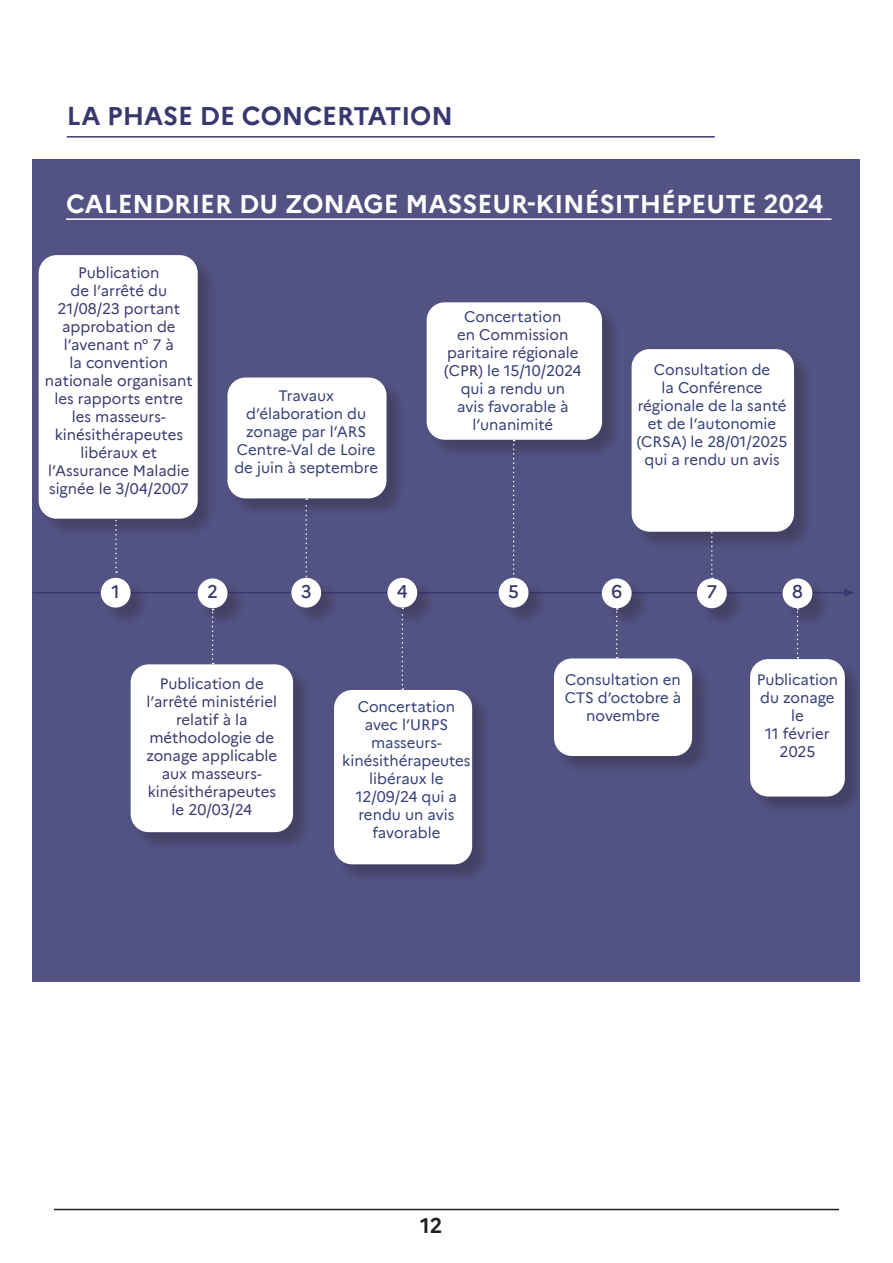
<style>
.page{position:relative;width:893px;height:1263px;background:#fff}
.page>*{position:absolute;margin:0;border:0;box-sizing:border-box;transform-origin:0 0}
.t1{font:700 25.5px "Marianne";color:#fff}
.t2{font:700 25.5px "Marianne";color:#383870}
.t3{font:700 21px "Marianne";color:#231f20}
.t4{font:500 18px "Marianne";color:#383870}
.t5{font:15px/18px "Marianne";color:#323e77;text-align:center}
.t6{font:15px/18px "Marianne";color:#383870;text-align:center}
.s1{color:#383870}
</style>
<div class="page">
<hr style="left:54px;top:1209px;width:785px;height:1px;background:#231f20">
<div style="left:33px;top:159px;width:827px;height:823px;background:#525283"></div>
<hr style="left:67px;top:136px;width:648px;height:2px;background:#383870">
<div style="left:634px;top:351px;width:179px;height:200px;background:#231f20;opacity:.3"></div>
<div style="left:632px;top:349px;width:162px;height:183px;background:#fff;border-radius:18px"></div>
<div style="left:429px;top:305px;width:192px;height:153px;background:#231f20;opacity:.3"></div>
<div style="left:427px;top:302px;width:175px;height:138px;background:#fff;border-radius:18px"></div>
<div style="left:336px;top:692px;width:155px;height:191px;background:#231f20;opacity:.3"></div>
<div style="left:334px;top:690px;width:138px;height:174px;background:#fff;border-radius:18px"></div>
<div style="left:230px;top:380px;width:175px;height:137px;background:#231f20;opacity:.3"></div>
<div style="left:227px;top:377px;width:159px;height:121px;background:#fff;border-radius:18px"></div>
<div style="left:133px;top:667px;width:179px;height:184px;background:#231f20;opacity:.3"></div>
<div style="left:131px;top:664px;width:162px;height:168px;background:#fff;border-radius:18px"></div>
<div style="left:41px;top:257px;width:175px;height:281px;background:#231f20;opacity:.3"></div>
<div style="left:39px;top:255px;width:159px;height:264px;background:#fff;border-radius:18px"></div>
<hr style="left:33px;top:592px;width:813px;height:1px;background:#383870">
<svg style="left:844px;top:589px;width:10px;height:7px"></svg>
<div style="left:104px;top:580px;width:45px;height:46px;background:#231f20;opacity:.3"></div>
<div style="left:101px;top:578px;width:30px;height:30px;background:#fff;border-radius:50%"></div>
<div style="left:200px;top:581px;width:46px;height:45px;background:#231f20;opacity:.3"></div>
<div style="left:198px;top:578px;width:29px;height:30px;background:#fff;border-radius:50%"></div>
<div style="left:294px;top:580px;width:45px;height:46px;background:#231f20;opacity:.3"></div>
<div style="left:291px;top:578px;width:30px;height:30px;background:#fff;border-radius:50%"></div>
<div style="left:390px;top:580px;width:46px;height:46px;background:#231f20;opacity:.3"></div>
<div style="left:387px;top:578px;width:30px;height:30px;background:#fff;border-radius:50%"></div>
<div style="left:700px;top:581px;width:45px;height:45px;background:#231f20;opacity:.3"></div>
<div style="left:697px;top:578px;width:30px;height:30px;background:#fff;border-radius:50%"></div>
<svg style="left:115px;top:518px;width:2px;height:55px"></svg>
<svg style="left:212px;top:609px;width:2px;height:55px"></svg>
<svg style="left:513px;top:440px;width:2px;height:138px"></svg>
<svg style="left:305px;top:498px;width:2px;height:80px"></svg>
<svg style="left:402px;top:608px;width:1px;height:82px"></svg>
<div style="left:501px;top:580px;width:46px;height:46px;background:#231f20;opacity:.3"></div>
<div style="left:499px;top:578px;width:29px;height:30px;background:#fff;border-radius:50%"></div>
<svg style="left:711px;top:531px;width:2px;height:48px"></svg>
<hr style="left:66px;top:218px;width:765px;height:2px;background:#fff">
<div style="left:605px;top:581px;width:45px;height:45px;background:#231f20;opacity:.3"></div>
<div style="left:602px;top:578px;width:30px;height:30px;background:#fff;border-radius:50%"></div>
<svg style="left:616px;top:608px;width:2px;height:50px"></svg>
<div style="left:556px;top:661px;width:155px;height:114px;background:#231f20;opacity:.3"></div>
<div style="left:554px;top:658px;width:138px;height:98px;background:#fff;border-radius:18px"></div>
<div style="left:785px;top:581px;width:46px;height:45px;background:#231f20;opacity:.3"></div>
<div style="left:783px;top:578px;width:29px;height:30px;background:#fff;border-radius:50%"></div>
<div style="left:752px;top:661px;width:112px;height:154px;background:#231f20;opacity:.3"></div>
<div style="left:750px;top:659px;width:95px;height:137px;background:#fff;border-radius:18px"></div>
<svg style="left:797px;top:608px;width:1px;height:50px"></svg>
<p class="t2" style="left:67px;top:97px;width:388px">LA PHASE DE CONCERTATION</p>
<p class="t1" style="left:66px;top:184px;width:759px">CALENDRIER DU ZONAGE MASSEUR-KINÉSITHÉPEUTE 2024</p>
<p class="t6" style="left:45px;top:262px;width:149px">Publication<br>de l’arrêté du<br>21/08/23 portant approbation de l’avenant n° 7 à<br>la convention nationale organisant les rapports entre les masseurs&shy;kinésithérapeutes libéraux et l’Assurance Maladie signée le 3/04/2007</p>
<p class="t5" style="left:234px;top:385px;width:145px">Travaux d’élaboration du zonage par l’ARS<br>Centre-Val de Loire de juin à septembre</p>
<p class="t5" style="left:444px;top:306px;width:139px">Concertation<br>en <span class="s1">Commission paritaire régionale (CPR)</span> le 15/10/2024 qui a rendu un<br>avis favorable à l’unanimité</p>
<p class="t5" style="left:637px;top:359px;width:152px">Consultation de<br>la Conférence régionale de la santé et de l’autonomie (CRSA) le 28/01/2025 qui a rendu <span class="s1">un avis</span></p>
<p class="t4" style="left:112px;top:577px;width:10px">1</p>
<p class="t4" style="left:207px;top:578px;width:12px">2</p>
<p class="t4" style="left:301px;top:577px;width:12px">3</p>
<p class="t4" style="left:397px;top:577px;width:12px">4</p>
<p class="t4" style="left:508px;top:577px;width:12px">5</p>
<p class="t4" style="left:611px;top:578px;width:12px">6</p>
<p class="t4" style="left:706px;top:578px;width:12px">7</p>
<p class="t6" style="left:146px;top:673px;width:132px">Publication de l’arrêté ministériel relatif à la méthodologie de zonage applicable aux masseurs&shy;kinésithérapeutes le 20/03/24</p>
<p class="t5" style="left:342px;top:697px;width:130px">Concertation avec l’URPS masseurs&shy;kinésithérapeutes libéraux le<br>12/09/24 qui a rendu un avis favorable</p>
<p class="t5" style="left:565px;top:670px;width:118px">Consultation en<br>CTS d’octobre à novembre</p>
<p class="t4" style="left:792px;top:578px;width:12px">8</p>
<p class="t5" style="left:757px;top:669px;width:83px">Publication du zonage <span class="s1">le</span></p>
<p class="t6" style="left:765px;top:723px;width:66px">11 février<br>2025</p>
<p class="t3" style="left:420px;top:1209px;width:24px">12</p>
</div>
